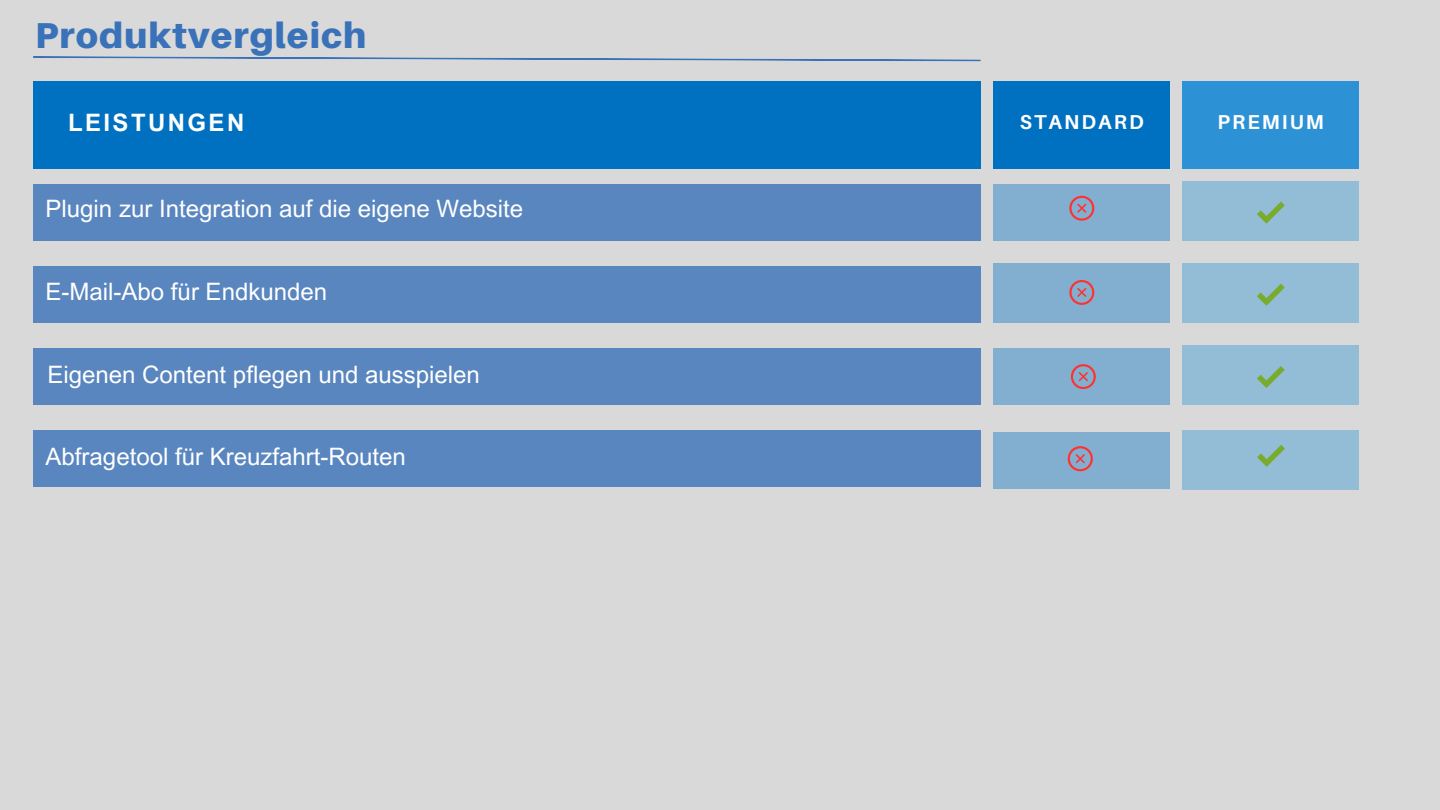
<style>
.page{position:relative;width:1440px;height:810px;background:#d9d9d9}
.page>*{position:absolute;margin:0;border:0;box-sizing:border-box;transform-origin:0 0}
.t1{font:900 36px "Aileron";letter-spacing:.03em;color:#3972b9}
.t2{font:24px "Arial MT Pro";color:#fff}
.t3{font:700 24px "Arial MT Pro";letter-spacing:.1em;color:#fff}
.t4{font:700 20.1px "Aileron";letter-spacing:.1em;color:#fff}
</style>
<div class="page">
<div style="left:994px;top:81px;width:176px;height:88px;background:#0070c0"></div>
<div style="left:33px;top:184px;width:948px;height:57px;background:#5986bf"></div>
<div style="left:994px;top:184px;width:176px;height:57px;background:#82afcf"></div>
<div style="left:1183px;top:181px;width:176px;height:60px;background:#93bcd7"></div>
<div style="left:1183px;top:81px;width:176px;height:88px;background:#2c92d5"></div>
<div style="left:33px;top:81px;width:948px;height:88px;background:#0070c0"></div>
<svg style="left:1257px;top:202px;width:28px;height:22px"></svg>
<div style="left:33px;top:266px;width:948px;height:57px;background:#5986bf"></div>
<div style="left:33px;top:348px;width:948px;height:57px;background:#5986bf"></div>
<div style="left:33px;top:430px;width:948px;height:57px;background:#5986bf"></div>
<div style="left:994px;top:263px;width:176px;height:60px;background:#82afcf"></div>
<div style="left:1183px;top:263px;width:176px;height:60px;background:#93bcd7"></div>
<div style="left:994px;top:348px;width:176px;height:57px;background:#82afcf"></div>
<div style="left:1183px;top:345px;width:176px;height:60px;background:#93bcd7"></div>
<div style="left:994px;top:432px;width:176px;height:57px;background:#82afcf"></div>
<div style="left:1183px;top:430px;width:176px;height:60px;background:#93bcd7"></div>
<svg style="left:1257px;top:284px;width:28px;height:22px"></svg>
<svg style="left:1257px;top:366px;width:28px;height:22px"></svg>
<svg style="left:1257px;top:445px;width:28px;height:22px"></svg>
<svg style="left:1071px;top:364px;width:25px;height:25px"></svg>
<svg style="left:1068px;top:446px;width:25px;height:25px"></svg>
<svg style="left:1069px;top:280px;width:25px;height:25px"></svg>
<svg style="left:1069px;top:196px;width:25px;height:24px"></svg>
<svg style="left:33px;top:56px;width:948px;height:6px"></svg>
<p class="t1" style="left:35px;top:13px;width:333px">Produktvergleich</p>
<p class="t3" style="left:68px;top:113px;width:178px">LEISTUNGEN</p>
<p class="t4" style="left:1020px;top:110px;width:125px">STANDARD</p>
<p class="t4" style="left:1218px;top:110px;width:108px">PREMIUM</p>
<p class="t2" style="left:46px;top:200px;width:479px">Plugin zur Integration auf die eigene Website</p>
<p class="t2" style="left:46px;top:282px;width:283px">E-Mail-Abo für Endkunden</p>
<p class="t2" style="left:48px;top:366px;width:434px">Eigenen Content pflegen und ausspielen</p>
<p class="t2" style="left:46px;top:448px;width:362px">Abfragetool für Kreuzfahrt-Routen</p>
</div>
